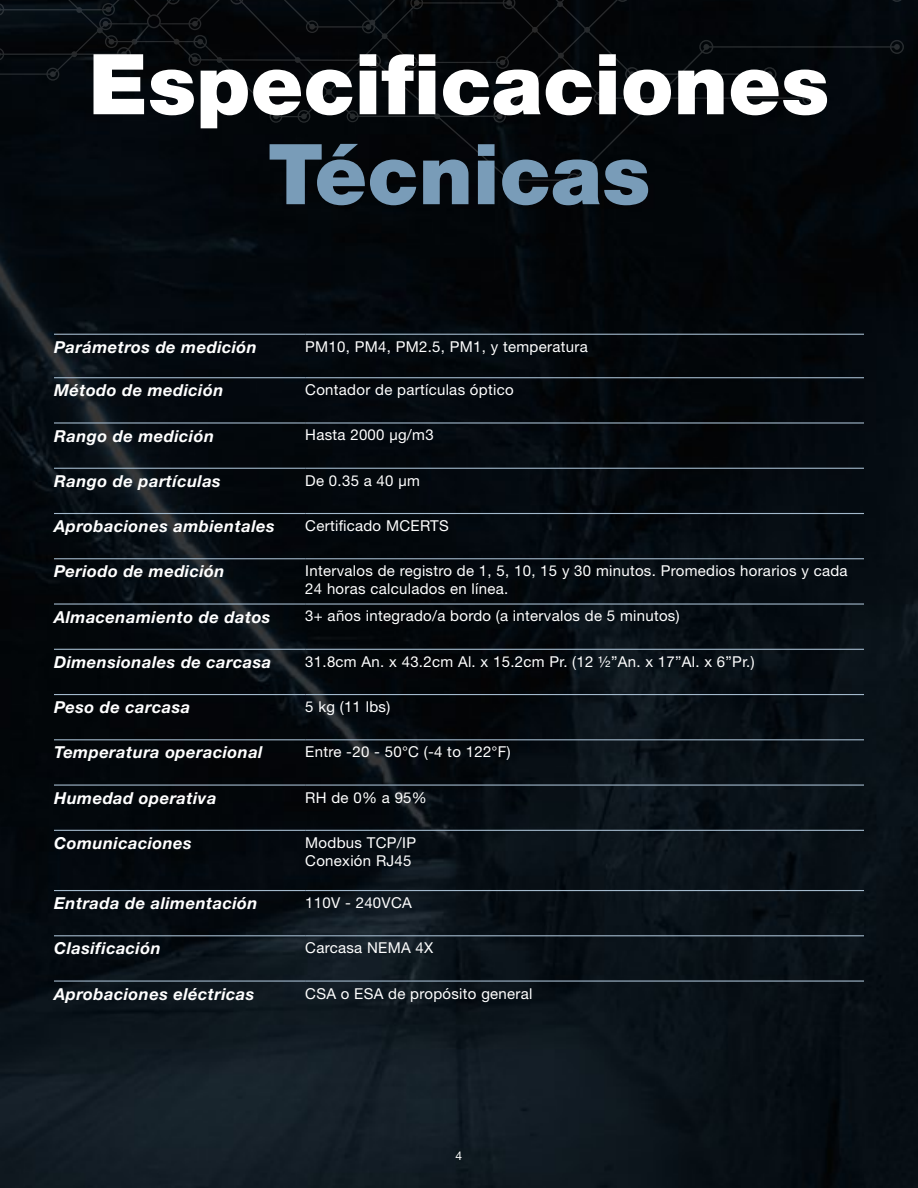
<style>
.page{position:relative;width:918px;height:1188px;background:#fff}
.page>*{position:absolute;margin:0;border:0;box-sizing:border-box;transform-origin:0 0}
.t1{font:900 84px "Helvetica Neue LT Std";color:#fff}
.t2{font:900 84px "Helvetica Neue LT Std";color:#799cb8}
.t3{font:italic 700 16.5px "Helvetica Neue LT Std";letter-spacing:.03em;color:#fff}
.t4{font:15px/18px "Helvetica Neue LT Std";letter-spacing:.02em;color:#fff}
.t5{font:12px "Helvetica Neue LT Std";color:#fff}
</style>
<div class="page">
<img style="left:0;top:0;width:918px;height:1188px">
<div style="left:159px;top:117px;width:738px;height:64px;background:#030609"></div>
<svg style="left:897px;top:40px;width:7px;height:14px"></svg>
<svg style="left:897px;top:0;width:7px;height:2px"></svg>
<svg style="left:298px;top:117px;width:12px;height:6px"></svg>
<svg style="left:270px;top:117px;width:12px;height:6px"></svg>
<svg style="left:434px;top:117px;width:6px;height:2px"></svg>
<svg style="left:567px;top:173px;width:14px;height:14px"></svg>
<svg style="left:502px;top:173px;width:14px;height:14px"></svg>
<svg style="left:493px;top:117px;width:13px;height:6px"></svg>
<svg style="left:347px;top:117px;width:12px;height:5px"></svg>
<div style="left:810px;top:0;width:87px;height:117px;background:#03080e"></div>
<svg style="left:0;top:0;width:810px;height:117px;background:#05080b"></svg>
<hr style="left:54px;top:334px;width:251px;height:1px;background:#a3b9cc">
<hr style="left:305px;top:334px;width:559px;height:1px;background:#a3b9cc">
<hr style="left:54px;top:377px;width:251px;height:1px;background:#a3b9cc">
<hr style="left:305px;top:377px;width:559px;height:1px;background:#a3b9cc">
<hr style="left:54px;top:422px;width:251px;height:2px;background:#a3b9cc">
<hr style="left:305px;top:422px;width:559px;height:2px;background:#a3b9cc">
<hr style="left:54px;top:468px;width:251px;height:1px;background:#a3b9cc">
<hr style="left:305px;top:468px;width:559px;height:1px;background:#a3b9cc">
<hr style="left:54px;top:513px;width:251px;height:1px;background:#a3b9cc">
<hr style="left:305px;top:513px;width:559px;height:1px;background:#a3b9cc">
<hr style="left:54px;top:558px;width:251px;height:1px;background:#a3b9cc">
<hr style="left:305px;top:558px;width:559px;height:1px;background:#a3b9cc">
<hr style="left:54px;top:603px;width:251px;height:2px;background:#a3b9cc">
<hr style="left:305px;top:603px;width:559px;height:2px;background:#a3b9cc">
<hr style="left:54px;top:649px;width:251px;height:1px;background:#a3b9cc">
<hr style="left:305px;top:649px;width:559px;height:1px;background:#a3b9cc">
<hr style="left:54px;top:694px;width:251px;height:1px;background:#a3b9cc">
<hr style="left:305px;top:694px;width:559px;height:1px;background:#a3b9cc">
<hr style="left:54px;top:739px;width:251px;height:1px;background:#a3b9cc">
<hr style="left:305px;top:739px;width:559px;height:1px;background:#a3b9cc">
<hr style="left:54px;top:785px;width:251px;height:1px;background:#a3b9cc">
<hr style="left:305px;top:785px;width:559px;height:1px;background:#a3b9cc">
<hr style="left:54px;top:830px;width:251px;height:1px;background:#a3b9cc">
<hr style="left:305px;top:830px;width:559px;height:1px;background:#a3b9cc">
<hr style="left:54px;top:890px;width:251px;height:1px;background:#a3b9cc">
<hr style="left:305px;top:890px;width:559px;height:1px;background:#a3b9cc">
<hr style="left:54px;top:935px;width:251px;height:1px;background:#a3b9cc">
<hr style="left:305px;top:935px;width:559px;height:1px;background:#a3b9cc">
<hr style="left:54px;top:980px;width:251px;height:2px;background:#a3b9cc">
<hr style="left:305px;top:980px;width:559px;height:2px;background:#a3b9cc">
<h1 class="t1" style="left:89px;top:34px;width:742px">Especificaciones</h1>
<h1 class="t2" style="left:268px;top:124px;width:384px">Técnicas</h1>
<p class="t3" style="left:54px;top:337px;width:204px">Parámetros de medición</p>
<p class="t4" style="left:305px;top:337px;width:284px">PM10, PM4, PM2.5, PM1, y temperatura</p>
<p class="t3" style="left:54px;top:380px;width:171px">Método de medición</p>
<p class="t4" style="left:305px;top:381px;width:210px">Contador de partículas óptico</p>
<p class="t3" style="left:54px;top:425px;width:162px">Rango de medición</p>
<p class="t4" style="left:305px;top:426px;width:130px">Hasta 2000 µg/m3</p>
<p class="t3" style="left:54px;top:471px;width:168px">Rango de partículas</p>
<p class="t4" style="left:305px;top:471px;width:116px">De 0.35 a 40 µm</p>
<p class="t3" style="left:54px;top:516px;width:222px">Aprobaciones ambientales</p>
<p class="t4" style="left:305px;top:516px;width:145px">Certificado MCERTS</p>
<p class="t3" style="left:54px;top:561px;width:172px">Periodo de medición</p>
<p class="t4" style="left:305px;top:562px;width:544px">Intervalos de registro de 1, 5, 10, 15 y 30 minutos. Promedios horarios y cada<br>24 horas calculados en línea.</p>
<p class="t3" style="left:54px;top:606px;width:218px">Almacenamiento de datos</p>
<p class="t4" style="left:305px;top:607px;width:376px">3+ años integrado/a bordo (a intervalos de 5 minutos)</p>
<p class="t3" style="left:54px;top:652px;width:219px">Dimensionales de carcasa</p>
<p class="t4" style="left:305px;top:652px;width:451px">31.8cm An. x 43.2cm Al. x 15.2cm Pr. (12 ½”An. x 17”Al. x 6”Pr.)</p>
<p class="t3" style="left:54px;top:697px;width:138px">Peso de carcasa</p>
<p class="t4" style="left:305px;top:697px;width:87px">5 kg (11 lbs)</p>
<p class="t3" style="left:54px;top:742px;width:210px">Temperatura operacional</p>
<p class="t4" style="left:305px;top:743px;width:207px">Entre -20 - 50°C (-4 to 122°F)</p>
<p class="t3" style="left:54px;top:788px;width:164px">Humedad operativa</p>
<p class="t4" style="left:305px;top:788px;width:123px">RH de 0% a 95%</p>
<p class="t3" style="left:54px;top:833px;width:139px">Comunicaciones</p>
<p class="t4" style="left:305px;top:833px;width:112px">Modbus TCP/IP<br>Conexión RJ45</p>
<p class="t3" style="left:54px;top:893px;width:205px">Entrada de alimentación</p>
<p class="t4" style="left:305px;top:893px;width:108px">110V - 240VCA</p>
<p class="t3" style="left:54px;top:938px;width:108px">Clasificación</p>
<p class="t4" style="left:305px;top:939px;width:130px">Carcasa NEMA 4X</p>
<p class="t3" style="left:54px;top:984px;width:202px">Aprobaciones eléctricas</p>
<p class="t4" style="left:305px;top:984px;width:229px">CSA o ESA de propósito general</p>
<p class="t5" style="left:456px;top:1149px;width:8px">4</p>
</div>
